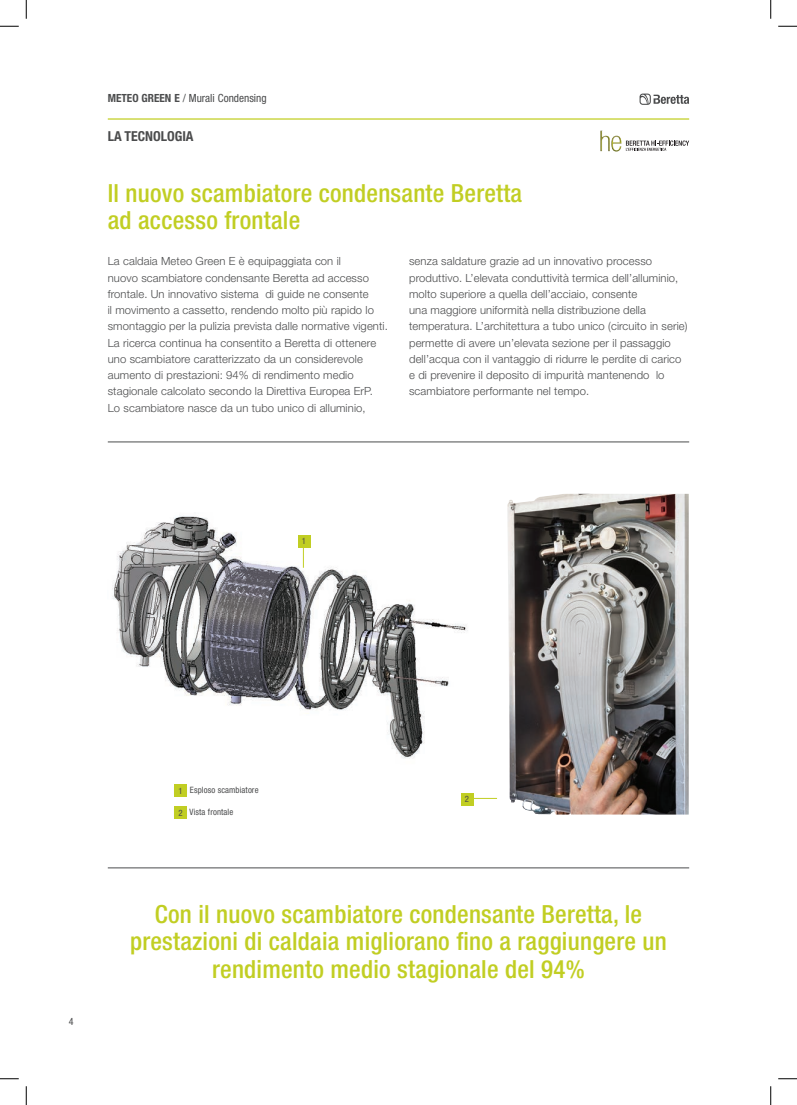
<style>
.page{position:relative;width:797px;height:1105px;background:#fff}
.page>*{position:absolute;margin:0;border:0;box-sizing:border-box;transform-origin:0 0}
.t1{font:500 condensed 25px/27.5px "Helvetica Neue";letter-spacing:.01em;color:#c1ce23}
.t2{font:700 condensed 13.75px "Helvetica Neue";color:#4b4c4d}
.t3{font:300 11.25px/16.2px "Helvetica Neue";letter-spacing:.01em;color:#4b4c4d}
.t4{font:condensed 11.25px "Helvetica Neue";color:#4b4c4d}
.t5{font:condensed 10px "Helvetica Neue";color:#4b4c4d}
.t6{font:condensed 8.75px "Helvetica Neue";letter-spacing:.01em;color:#4b4c4d}
.s1{font-weight:700}
.s2{font-size:8.75px}
</style>
<div class="page">
<hr style="left:108px;top:118px;width:581px;height:2px;background:#c1ce23">
<svg style="left:639px;top:94px;width:50px;height:11px"></svg>
<svg style="left:626px;top:141px;width:63px;height:10px"></svg>
<img style="left:600px;top:131px;width:21px;height:21px">
<hr style="left:108px;top:442px;width:581px;height:1px;background:#4b4c4d">
<hr style="left:108px;top:867px;width:581px;height:1px;background:#4b4c4d">
<img style="left:112px;top:515px;width:356px;height:244px">
<img style="left:507px;top:494px;width:181px;height:320px">
<svg style="left:473px;top:798px;width:24px;height:1px"></svg>
<div style="left:461px;top:793px;width:12px;height:12px;background:#c1ce23"></div>
<svg style="left:303px;top:547px;width:1px;height:21px"></svg>
<div style="left:298px;top:535px;width:12px;height:12px;background:#c1ce23"></div>
<div style="left:174px;top:785px;width:13px;height:12px;background:#c1ce23"></div>
<div style="left:174px;top:806px;width:13px;height:13px;background:#c1ce23"></div>
<svg style="left:0;top:25px;width:19px;height:2px"></svg>
<svg style="left:778px;top:25px;width:19px;height:2px"></svg>
<svg style="left:0;top:1078px;width:19px;height:1px"></svg>
<svg style="left:778px;top:1078px;width:19px;height:1px"></svg>
<svg style="left:25px;top:0;width:2px;height:19px"></svg>
<svg style="left:25px;top:1086px;width:2px;height:19px"></svg>
<svg style="left:770px;top:0;width:1px;height:19px"></svg>
<svg style="left:770px;top:1086px;width:1px;height:19px"></svg>
<p class="t4" style="left:108px;top:92px;width:160px"><span class="s1">METEO GREEN E</span> / Murali Condensing</p>
<p class="t2" style="left:108px;top:128px;width:87px">LA TECNOLOGIA</p>
<h1 class="t1" style="left:108px;top:179px;width:416px">Il nuovo scambiatore condensante Beretta ad accesso frontale</h1>
<p class="t3" style="left:108px;top:253px;width:281px">La caldaia Meteo Green E è equipaggiata con il<br>nuovo scambiatore condensante Beretta ad accesso frontale. Un innovativo sistema di guide ne consente<br>il movimento a cassetto, rendendo molto più rapido lo smontaggio per la pulizia prevista dalle normative vigenti.<br>La ricerca continua ha consentito a Beretta di ottenere uno scambiatore caratterizzato da un considerevole aumento di prestazioni: 94% di rendimento medio stagionale calcolato secondo la Direttiva Europea ErP.<br>Lo scambiatore nasce da un tubo unico di alluminio,</p>
<p class="t3" style="left:409px;top:253px;width:280px">senza saldature grazie ad un innovativo processo produttivo. L’elevata conduttività termica dell’alluminio, molto superiore a quella dell’acciaio, consente<br>una maggiore uniformità nella distribuzione della temperatura. L’architettura a tubo unico (circuito in serie) permette di avere un’elevata sezione per il passaggio dell’acqua con il vantaggio di ridurre le perdite di carico e di prevenire il deposito di impurità mantenendo lo scambiatore performante nel tempo.</p>
<p class="t5" style="left:301px;top:535px;width:7px">1<span class="s2">1</span></p>
<p class="t5" style="left:69px;top:1015px;width:6px">4</p>
<p class="t5" style="left:177px;top:785px;width:7px">1<span class="s2">1</span></p>
<p class="t6" style="left:178px;top:807px;width:6px">2</p>
<p class="t6" style="left:174px;top:785px;width:86px">[ ] Esploso scambiatore</p>
<p class="t6" style="left:174px;top:807px;width:61px">[ ] Vista frontale</p>
<p class="t6" style="left:465px;top:794px;width:6px">2</p>
<h1 class="t1" style="left:130px;top:900px;width:538px;text-align:center">Con il nuovo scambiatore condensante Beretta, le prestazioni di caldaia migliorano fino a raggiungere un rendimento medio stagionale del 94%</h1>
</div>
